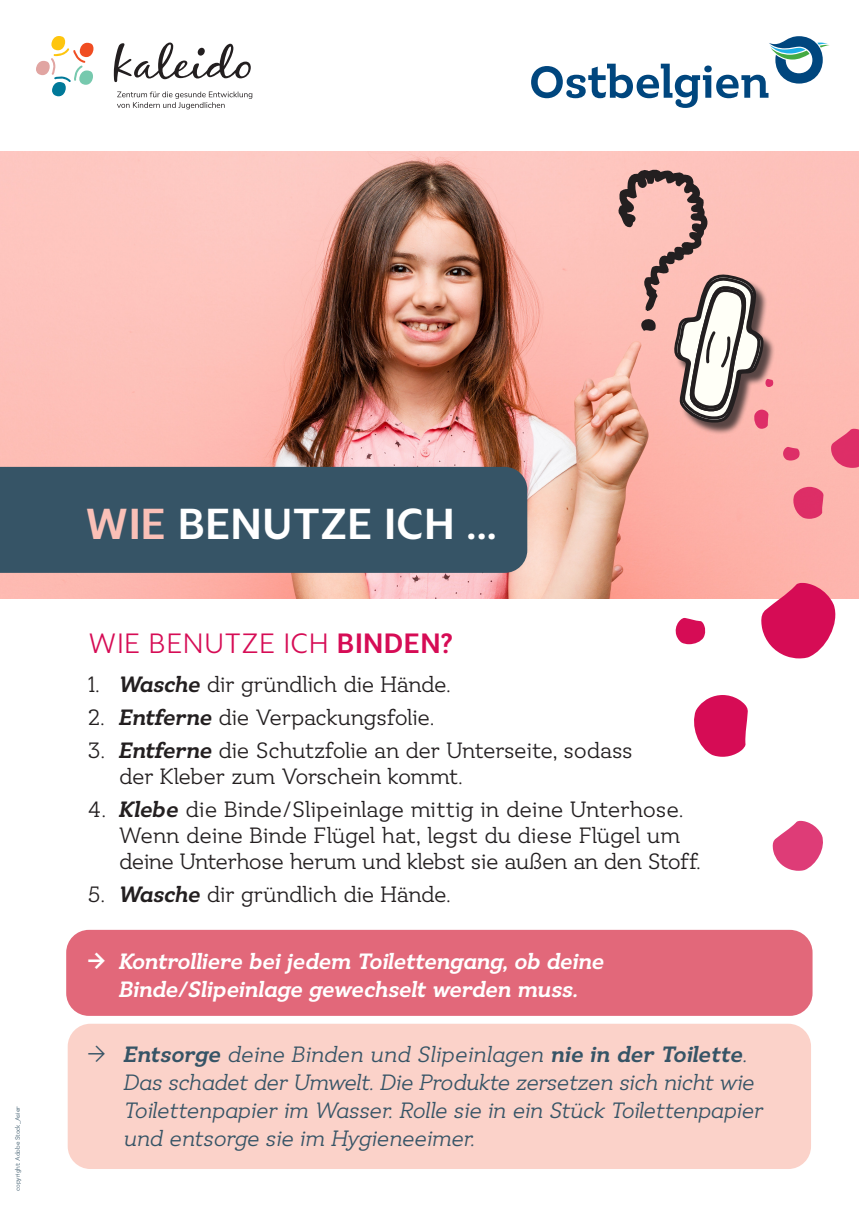
<style>
.page{position:relative;width:859px;height:1208px;background:#fff}
.page>*{position:absolute;margin:0;border:0;box-sizing:border-box;transform-origin:0 0}
.t1{font:700 45px "Ostbe Sans";color:#fff}
.t2{font:29px "Ostbe Sans";letter-spacing:.01em;color:#d60c55}
.t3{font:23px/26px "Ostbe Serif";letter-spacing:-.01em;color:#231f20}
.t4{font:italic 23px/28px "Ostbe Serif";letter-spacing:-.015em;color:#365466}
.t5{font:italic 700 23px/27.6px "Ostbe Serif";letter-spacing:-.02em;color:#fff;text-align:center}
.t6{font:italic 23px "Ostbe Serif";letter-spacing:.005em;color:#365466}
.t7{font:23px "Ostbe Serif";letter-spacing:-.03em;color:#231f20}
.t8{font:6.5px "Ostbe Serif";letter-spacing:-.02em;color:#365466}
.s1{color:#fac0b7}
.s2{font-weight:700}
.s3{font-weight:700;font-style:italic}
</style>
<div class="page">
<svg style="left:772px;top:821px;width:51px;height:49px"></svg>
<svg style="left:531px;top:36px;width:298px;height:72px"></svg>
<img style="left:0;top:152px;width:859px;height:446px">
<div style="left:0;top:467px;width:527px;height:106px;background:#365466"></div>
<div style="left:676px;top:276px;width:100px;height:159px;background:#231f20;opacity:.75"></div>
<svg style="left:761px;top:583px;width:79px;height:75px"></svg>
<svg style="left:675px;top:618px;width:30px;height:26px"></svg>
<svg style="left:694px;top:695px;width:54px;height:62px"></svg>
<svg style="left:831px;top:429px;width:28px;height:39px"></svg>
<svg style="left:783px;top:447px;width:17px;height:13px"></svg>
<svg style="left:791px;top:487px;width:33px;height:32px"></svg>
<svg style="left:617px;top:170px;width:156px;height:259px;background:#d3a7a0"></svg>
<svg style="left:114px;top:43px;width:137px;height:39px"></svg>
<div style="left:198px;top:48px;width:7px;height:8px;background:#231f20;border-radius:3px"></div>
<svg style="left:36px;top:36px;width:57px;height:60px"></svg>
<svg style="left:117px;top:91px;width:135px;height:18px"></svg>
<div style="left:66px;top:930px;width:746px;height:86px;background:#e2687a;border-radius:23px"></div>
<div style="left:68px;top:1023px;width:743px;height:146px;background:#fbd2c9;border-radius:23px"></div>
<p class="t8" style="left:14px;top:1191px;width:86px;rotate:-90deg">copyright: Adobe Stock_Asier</p>
<p class="t1" style="left:85px;top:498px;width:413px"><span class="s1">WIE</span> BENUTZE ICH ...</p>
<p class="t2" style="left:88px;top:627px;width:367px">WIE BENUTZE ICH <span class="s2">BINDEN?</span></p>
<p class="t3" style="left:88px;top:672px;width:365px">1. <span class="s3">Wasche</span> dir gründlich die Hände.</p>
<p class="t3" style="left:88px;top:705px;width:348px">2. <span class="s3">Entferne</span> die Verpackungsfolie.</p>
<p class="t3" style="left:119px;top:738px;width:515px;text-indent:-31px">3. <span class="s3">Entferne</span> die Schutzfolie an der Unterseite, sodass der Kleber zum Vorschein kommt.</p>
<p class="t3" style="left:88px;top:797px;width:597px">4. <span class="s3">Klebe</span> die Binde/Slipeinlage mittig in deine Unterhose.</p>
<p class="t3" style="left:119px;top:823px;width:563px">Wenn deine Binde Flügel hat, legst du diese Flügel um</p>
<p class="t7" style="left:119px;top:848px;width:583px">deine Unterhose herum und klebst sie außen an den Stoff.</p>
<p class="t3" style="left:88px;top:882px;width:365px">5. <span class="s3">Wasche</span> dir gründlich die Hände.</p>
<p class="t5" style="left:88px;top:949px;width:518px">→ Kontrolliere bei jedem Toilettengang, ob deine<br>Binde/Slipeinlage gewechselt werden muss.</p>
<p class="t6" style="left:88px;top:1041px;width:662px">→ <span class="s2">Entsorge</span> deine Binden und Slipeinlagen <span class="s2">nie in der Toilette</span>.</p>
<p class="t4" style="left:124px;top:1069px;width:641px">Das schadet der Umwelt. Die Produkte zersetzen sich nicht wie<br>Toilettenpapier im Wasser. Rolle sie in ein Stück Toilettenpapier und entsorge sie im Hygieneeimer.</p>
</div>
